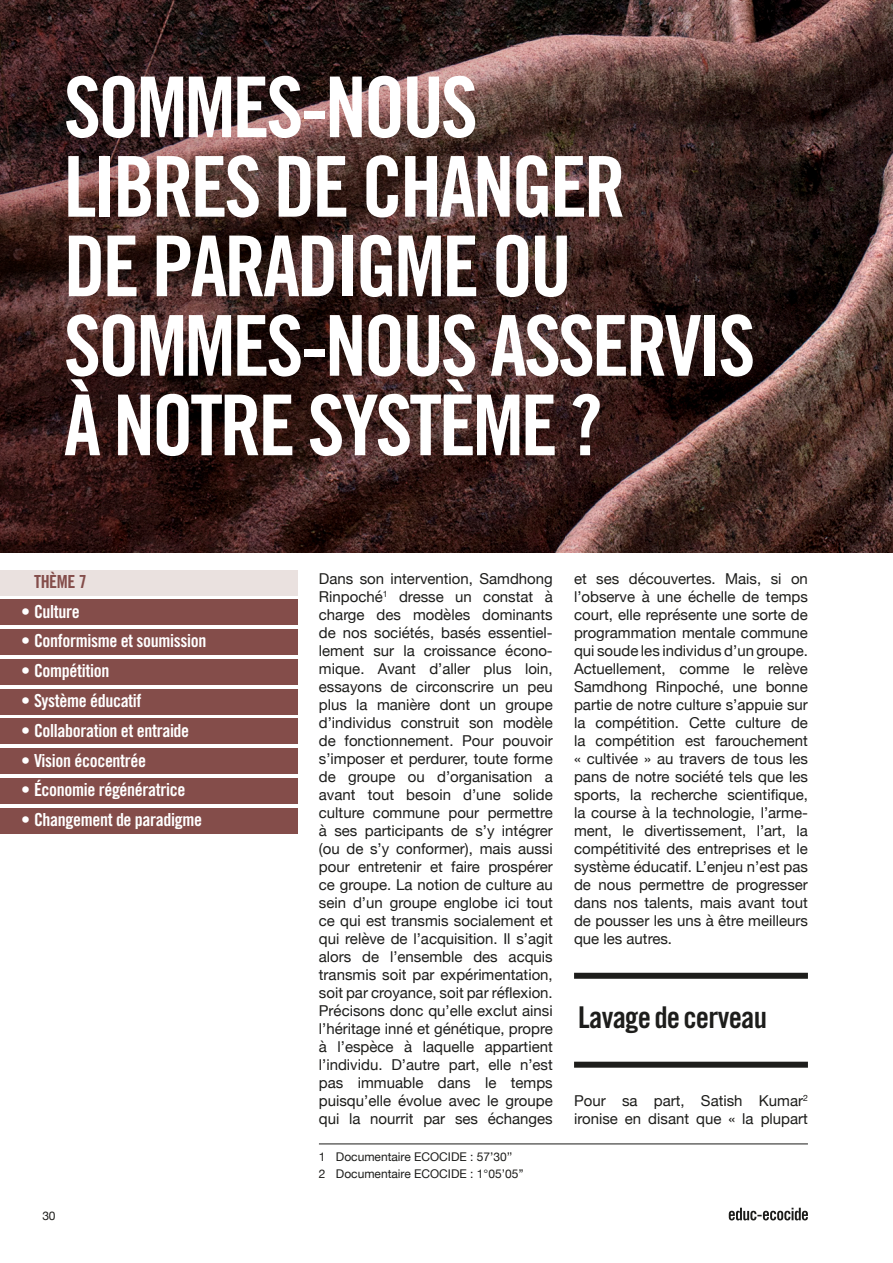
<style>
.page{position:relative;width:893px;height:1263px;background:#fff}
.page>*{position:absolute;margin:0;border:0;box-sizing:border-box;transform-origin:0 0}
.QUESTION_TITRE{font:84px "Trade Gothic LT Std Bd Cn 20";letter-spacing:-.04em;color:#fff}
.EXERGE__supplementar{font:30px "Trade Gothic LT Std Bd Cn 20";letter-spacing:-.025em;color:#1d1d1b}
.MOTS_CLES{font:18px "Trade Gothic LT Std Bd Cn 20";letter-spacing:-.02em;color:#fff}
.MOTS_CLES-2{font:18px "Trade Gothic LT Std Bd Cn 20";letter-spacing:-.02em;color:#844d4a}
.BODYCOPY{font:15px/18px "Helvetica Neue";color:#1d1d1b;text-align:justify}
.FOOTNOTES{font:12px "Helvetica Neue";color:#1d1d1b}
</style>
<div class="page">
<svg style="left:0;top:0;width:893px;height:553px;background:#402724"></svg>
<hr style="left:319px;top:1143px;width:489px;height:1px;background:#1d1d1b">
<div style="left:0;top:570px;width:298px;height:25px;background:#eae1df"></div>
<div style="left:0;top:659px;width:298px;height:26px;background:#844d4a"></div>
<div style="left:0;top:600px;width:298px;height:25px;background:#844d4a"></div>
<div style="left:0;top:689px;width:298px;height:25px;background:#844d4a"></div>
<div style="left:0;top:629px;width:298px;height:26px;background:#844d4a"></div>
<div style="left:0;top:719px;width:298px;height:25px;background:#844d4a"></div>
<div style="left:0;top:748px;width:298px;height:26px;background:#844d4a"></div>
<div style="left:0;top:778px;width:298px;height:26px;background:#844d4a"></div>
<div style="left:0;top:808px;width:298px;height:25px;background:#844d4a"></div>
<div style="left:574px;top:973px;width:234px;height:6px;background:#1d1d1b"></div>
<div style="left:574px;top:1062px;width:234px;height:6px;background:#1d1d1b"></div>
<svg style="left:729px;top:1208px;width:79px;height:12px"></svg>
<p class="QUESTION_TITRE" style="left:64px;top:56px;width:416px">SOMMES-NOUS</p>
<p class="QUESTION_TITRE" style="left:64px;top:136px;width:564px">LIBRES DE CHANGER</p>
<p class="QUESTION_TITRE" style="left:64px;top:215px;width:510px">DE PARADIGME OU</p>
<p class="QUESTION_TITRE" style="left:64px;top:295px;width:693px">SOMMES-NOUS ASSERVIS</p>
<p class="QUESTION_TITRE" style="left:64px;top:374px;width:540px">À NOTRE SYSTÈME ?</p>
<p class="MOTS_CLES-2" style="left:34px;top:571px;width:54px">THÈME 7</p>
<p class="MOTS_CLES" style="left:21px;top:600px;width:60px">• Culture</p>
<p class="MOTS_CLES" style="left:21px;top:630px;width:187px">• Conformisme et soumission</p>
<p class="MOTS_CLES" style="left:21px;top:660px;width:90px">• Compétition</p>
<p class="MOTS_CLES" style="left:21px;top:690px;width:122px">• Système éducatif</p>
<p class="MOTS_CLES" style="left:21px;top:719px;width:169px">• Collaboration et entraide</p>
<p class="MOTS_CLES" style="left:21px;top:749px;width:126px">• Vision écocentrée</p>
<p class="MOTS_CLES" style="left:21px;top:779px;width:166px">• Économie régénératrice</p>
<p class="MOTS_CLES" style="left:21px;top:809px;width:182px">• Changement de paradigme</p>
<p class="FOOTNOTES" style="left:43px;top:1207px;width:14px">30</p>
<p class="BODYCOPY" style="left:319px;top:571px;width:235px">Dans son intervention, Samdhong Rinpoché<sup>1</sup> dresse un constat à charge des modèles dominants de nos sociétés, basés essentiel&shy;lement sur la croissance écono&shy;mique. Avant d’aller plus loin, essayons de circonscrire un peu plus la manière dont un groupe d’individus construit son modèle de fonctionnement. Pour pouvoir s’imposer et perdurer, toute forme de groupe ou d’organisation a avant tout besoin d’une solide culture commune pour permettre à ses participants de s’y intégrer (ou de s’y conformer), mais aussi pour entretenir et faire prospérer ce groupe. La notion de culture au sein d’un groupe englobe ici tout ce qui est transmis socialement et qui relève de l’acquisition. Il s’agit alors de l’ensemble des acquis transmis soit par expérimentation, soit par croyance, soit par réflexion.<br>Précisons donc qu’elle exclut ainsi l’héritage inné et génétique, propre à l’espèce à laquelle appartient l’individu. D’autre part, elle n’est pas immuable dans le temps puisqu’elle évolue avec le groupe qui la nourrit par ses échanges</p>
<p class="FOOTNOTES" style="left:319px;top:1148px;width:195px">1 Documentaire ECOCIDE : 57’30’’</p>
<p class="FOOTNOTES" style="left:319px;top:1165px;width:206px">2 Documentaire ECOCIDE : 1°05’05’’</p>
<p class="BODYCOPY" style="left:574px;top:571px;width:235px">et ses découvertes. Mais, si on l’observe à une échelle de temps court, elle représente une sorte de programmation mentale commune qui soude les individus d’un groupe.<br>Actuellement, comme le relève Samdhong Rinpoché, une bonne partie de notre culture s’appuie sur la compétition. Cette culture de la compétition est farouchement « cultivée » au travers de tous les pans de notre société tels que les sports, la recherche scientifique, la course à la technologie, l’arme&shy;ment, le divertissement, l’art, la compétitivité des entreprises et le système éducatif. L’enjeu n’est pas de nous permettre de progresser dans nos talents, mais avant tout de pousser les uns à être meilleurs que les autres.</p>
<p class="EXERGE__supplementar" style="left:578px;top:999px;width:190px">Lavage de cerveau</p>
<p class="BODYCOPY" style="left:574px;top:1093px;width:235px">Pour sa part, Satish Kumar<sup>2 </sup>ironise en disant que « la plupart</p>
</div>
